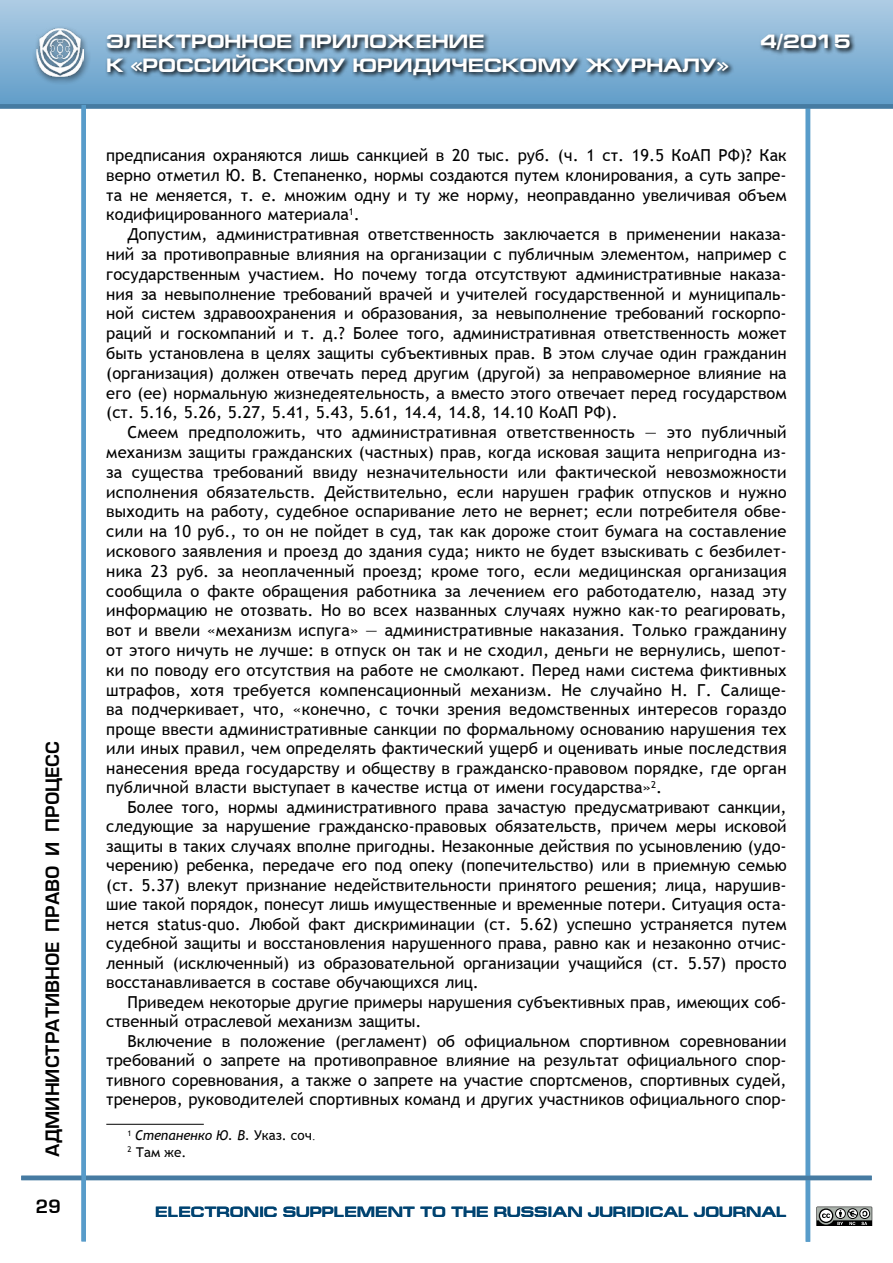
<style>
.page{position:relative;width:893px;height:1263px;background:#fff}
.page>*{position:absolute;margin:0;border:0;box-sizing:border-box;transform-origin:0 0}
.t1{font:700 19.5px "Europe Ext";color:#fff}
.t2{font:18px "Europe Demi Normal";color:#000}
.t3{font:16.5px/19.6px "Trebuchet MS";color:#000;text-align:justify}
.t4{font:700 15px "Europe Ext";color:#004371}
.t5{font:italic 13.5px/16.2px "Trebuchet MS";color:#000}
.s1{font-style:normal}
.s2{font-family:"Times New Roman";font-style:normal}
</style>
<div class="page">
<svg style="left:816px;top:1206px;width:57px;height:20px"></svg>
<hr style="left:806px;top:91px;width:4px;height:1151px;background:#589cca">
<hr style="left:21px;top:1176px;width:851px;height:4px;background:#467ba2">
<div style="left:0;top:0;width:893px;height:106px;background:linear-gradient(to bottom,#aecce4,#619dc9)"></div>
<div style="left:0;top:104px;width:893px;height:5px;background:#467ba2"></div>
<div style="left:81px;top:105px;width:5px;height:1136px;background:#589cca"></div>
<div style="left:32px;top:25px;width:59px;height:60px;background:#000;opacity:.63"></div>
<img style="left:36px;top:28px;width:47px;height:48px">
<svg style="left:105px;top:31px;width:751px;height:50px;background:#6b90ac"></svg>
<hr style="left:106px;top:1124px;width:98px;height:1px;background:#000">
<p class="t2" style="left:42px;top:1157px;width:416px;rotate:-90deg">АДМИНИСТРАТИВНОЕ ПРАВО И ПРОЦЕСС</p>
<p class="t2" style="left:36px;top:1196px;width:27px">29</p>
<p class="t1" style="left:106px;top:31px;width:380px">ЭЛЕКТРОННОЕ ПРИЛОЖЕНИЕ</p>
<p class="t1" style="left:760px;top:31px;width:92px">4/2015</p>
<p class="t1" style="left:106px;top:54px;width:624px">К «РОССИЙСКОМУ ЮРИДИЧЕСКОМУ ЖУРНАЛУ»</p>
<p class="t3" style="left:106px;top:145px;width:682px">предписания охраняются лишь санкцией в 20 тыс. руб. (ч. 1 ст. 19.5 КоАП РФ)? Как верно отметил Ю. В. Степаненко, нормы создаются путем клонирования, а суть запре&shy;та не меняется, т. е. множим одну и ту же норму, неоправданно увеличивая объем кодифицированного материала<sup>1</sup>.</p>
<p class="t3" style="left:106px;top:225px;width:682px;text-indent:21px">Допустим, административная ответственность заключается в применении наказа&shy;ний за противоправные влияния на организации с публичным элементом, например с государственным участием. Но почему тогда отсутствуют административные наказа&shy;ния за невыполнение требований врачей и учителей государственной и муниципаль&shy;ной систем здравоохранения и образования, за невыполнение требований госкорпо&shy;раций и госкомпаний и т. д.? Более того, административная ответственность может быть установлена в целях защиты субъективных прав. В этом случае один гражданин (организация) должен отвечать перед другим (другой) за неправомерное влияние на его (ее) нормальную жизнедеятельность, а вместо этого отвечает перед государством (ст. 5.16, 5.26, 5.27, 5.41, 5.43, 5.61, 14.4, 14.8, 14.10 КоАП РФ).</p>
<p class="t3" style="left:106px;top:423px;width:682px;text-indent:21px">Смеем предположить, что административная ответственность ― это публичный механизм защиты гражданских (частных) прав, когда исковая защита непригодна из&shy;за существа требований ввиду незначительности или фактической невозможности исполнения обязательств. Действительно, если нарушен график отпусков и нужно выходить на работу, судебное оспаривание лето не вернет; если потребителя обве&shy;сили на 10 руб., то он не пойдет в суд, так как дороже стоит бумага на составление искового заявления и проезд до здания суда; никто не будет взыскивать с безбилет&shy;ника 23 руб. за неоплаченный проезд; кроме того, если медицинская организация сообщила о факте обращения работника за лечением его работодателю, назад эту информацию не отозвать. Но во всех названных случаях нужно как-то реагировать, вот и ввели «механизм испуга» ― административные наказания. Только гражданину от этого ничуть не лучше: в отпуск он так и не сходил, деньги не вернулись, шепот&shy;ки по поводу его отсутствия на работе не смолкают. Перед нами система фиктивных штрафов, хотя требуется компенсационный механизм. Не случайно Н. Г. Салище&shy;ва подчеркивает, что, «конечно, с точки зрения ведомственных интересов гораздо проще ввести административные санкции по формальному основанию нарушения тех или иных правил, чем определять фактический ущерб и оценивать иные последствия нанесения вреда государству и обществу в гражданско-правовом порядке, где орган публичной власти выступает в качестве истца от имени государства»<sup>2</sup>.</p>
<p class="t3" style="left:106px;top:797px;width:682px;text-indent:21px">Более того, нормы административного права зачастую предусматривают санкции, следующие за нарушение гражданско-правовых обязательств, причем меры исковой защиты в таких случаях вполне пригодны. Незаконные действия по усыновлению (удо&shy;черению) ребенка, передаче его под опеку (попечительство) или в приемную семью (ст. 5.37) влекут признание недействительности принятого решения; лица, нарушив&shy;шие такой порядок, понесут лишь имущественные и временные потери. Ситуация оста&shy;нется status-quo. Любой факт дискриминации (ст. 5.62) успешно устраняется путем судебной защиты и восстановления нарушенного права, равно как и незаконно отчис&shy;ленный (исключенный) из образовательной организации учащийся (ст. 5.57) просто восстанавливается в составе обучающихся лиц.</p>
<p class="t3" style="left:106px;top:992px;width:682px;text-indent:21px">Приведем некоторые другие примеры нарушения субъективных прав, имеющих соб&shy;ственный отраслевой механизм защиты.</p>
<p class="t3" style="left:106px;top:1031px;width:682px;text-indent:21px">Включение в положение (регламент) об официальном спортивном соревновании требований о запрете на противоправное влияние на результат официального спор&shy;тивного соревнования, а также о запрете на участие спортсменов, спортивных судей, тренеров, руководителей спортивных команд и других участников официального спор-</p>
<p class="t5" style="left:128px;top:1128px;width:189px"><sup>1</sup> Степаненко Ю. В. <span class="s1">Указ. соч</span><span class="s2">.<br></span><sup>2</sup> <span class="s1">Там же.</span></p>
<p class="t4" style="left:155px;top:1204px;width:633px">ELECTRONIC SUPPLEMENT TO THE RUSSIAN JURIDICAL JOURNAL</p>
</div>
